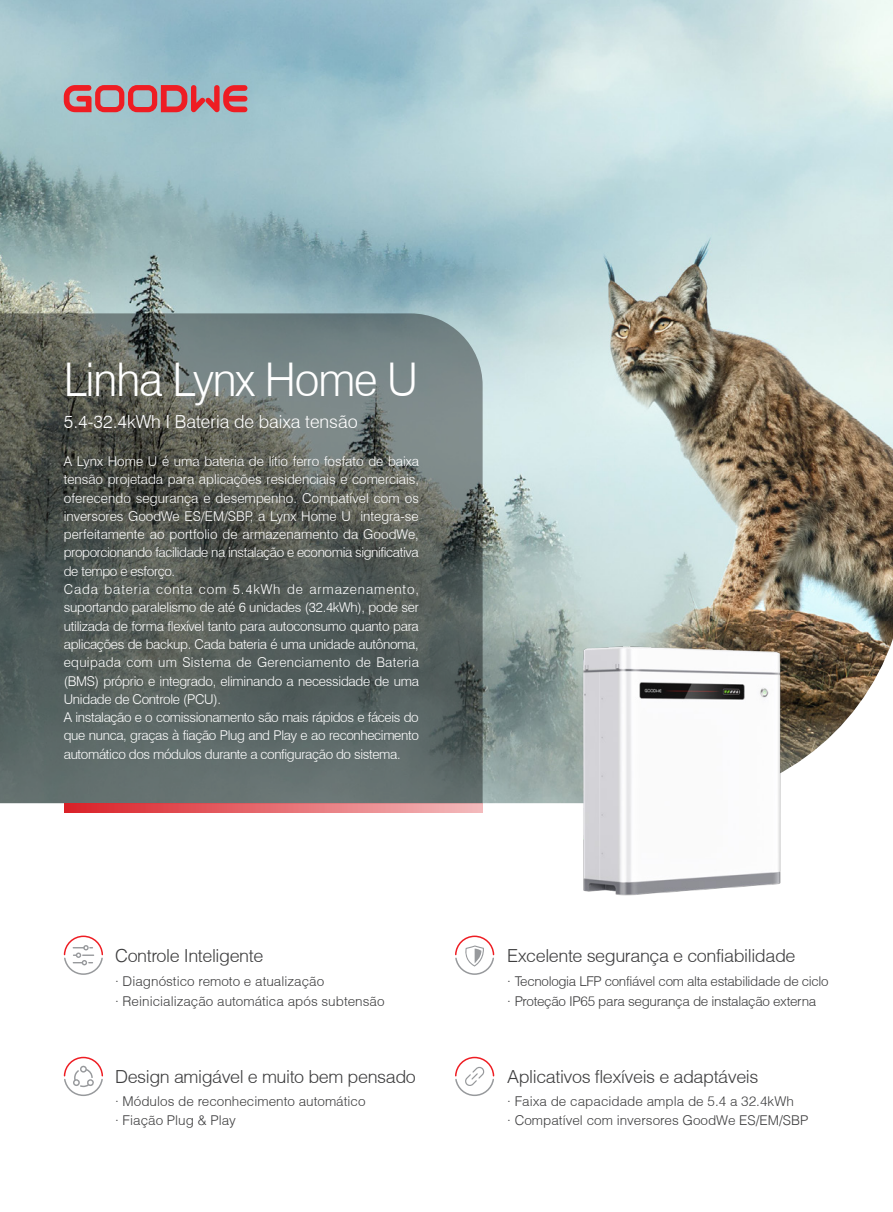
<style>
.page{position:relative;width:893px;height:1212px;background:#fff}
.page>*{position:absolute;margin:0;border:0;box-sizing:border-box;transform-origin:0 0}
.t1{font:300 46.5px "Swiss 721 BT";letter-spacing:-.025em;color:#fff;scale:.95 1}
.t2{font:300 18px "Helvetica";letter-spacing:-.025em;color:#3e3e3f}
.t3{font:300 18px "Swiss 721 BT";color:#fff}
.t4{font:300 13.5px/18.3px "Swiss 721 BT";letter-spacing:-.025em;color:#fff;text-align:justify}
.t5{font:300 13.5px "Helvetica";color:#3e3e3f}
.t6{font:300 13.5px "Helvetica";letter-spacing:-.025em;color:#3e3e3f}
</style>
<div class="page">
<img style="left:0;top:0;width:893px;height:803px">
<svg style="left:0;top:313px;width:483px;height:490px;background:#5c6561"></svg>
<svg style="left:64px;top:803px;width:419px;height:9px;background:#e56c70"></svg>
<img style="left:537px;top:627px;width:286px;height:269px">
<svg style="left:64px;top:85px;width:183px;height:27px;background:#c66c74"></svg>
<svg style="left:455px;top:935px;width:40px;height:40px"></svg>
<svg style="left:63px;top:935px;width:40px;height:40px"></svg>
<svg style="left:63px;top:1056px;width:40px;height:40px"></svg>
<svg style="left:455px;top:1056px;width:40px;height:40px"></svg>
<p class="t1" style="left:64px;top:351px;width:374px">Linha Lynx Home U</p>
<p class="t3" style="left:64px;top:411px;width:295px">5.4-32.4kWh I Bateria de baixa tensão</p>
<p class="t4" style="left:64px;top:452px;width:357px">A Lynx Home U é uma bateria de lítio ferro fosfato de baixa tensão projetada para aplicações residenciais e comerciais, oferecendo segurança e desempenho. Compatível com os inversores GoodWe ES/EM/SBP, a Lynx Home U integra-se perfeitamente ao portfolio de armazenamento da GoodWe, proporcionando facilidade na instalação e economia significativa de tempo e esforço.</p>
<p class="t4" style="left:64px;top:580px;width:357px">Cada bateria conta com 5.4kWh de armazenamento, suportando paralelismo de até 6 unidades (32.4kWh), pode ser utilizada de forma flexível tanto para autoconsumo quanto para aplicações de backup. Cada bateria é uma unidade autônoma, equipada com um Sistema de Gerenciamento de Bateria (BMS) próprio e integrado, eliminando a necessidade de uma Unidade de Controle (PCU).</p>
<p class="t4" style="left:64px;top:708px;width:357px">A instalação e o comissionamento são mais rápidos e fáceis do que nunca, graças à fiação Plug and Play e ao reconhecimento automático dos módulos durante a configuração do sistema.</p>
<p class="t2" style="left:115px;top:944px;width:150px">Controle Inteligente</p>
<p class="t5" style="left:115px;top:973px;width:211px">· Diagnóstico remoto e atualização</p>
<p class="t5" style="left:115px;top:992px;width:271px">· Reinicialização automática após subtensão</p>
<p class="t2" style="left:115px;top:1065px;width:302px">Design amigável e muito bem pensado</p>
<p class="t5" style="left:115px;top:1092px;width:252px">· Módulos de reconhecimento automático</p>
<p class="t5" style="left:115px;top:1112px;width:122px">· Fiação Plug &amp; Play</p>
<p class="t2" style="left:507px;top:944px;width:290px">Excelente segurança e confiabilidade</p>
<p class="t6" style="left:507px;top:973px;width:323px">· Tecnologia LFP confiável com alta estabilidade de ciclo</p>
<p class="t6" style="left:507px;top:992px;width:311px">· Proteção IP65 para segurança de instalação externa</p>
<p class="t2" style="left:507px;top:1065px;width:253px">Aplicativos flexíveis e adaptáveis</p>
<p class="t5" style="left:507px;top:1092px;width:288px">· Faixa de capacidade ampla de 5.4 a 32.4kWh</p>
<p class="t5" style="left:507px;top:1112px;width:303px">· Compatível com inversores GoodWe ES/EM/SBP</p>
</div>
